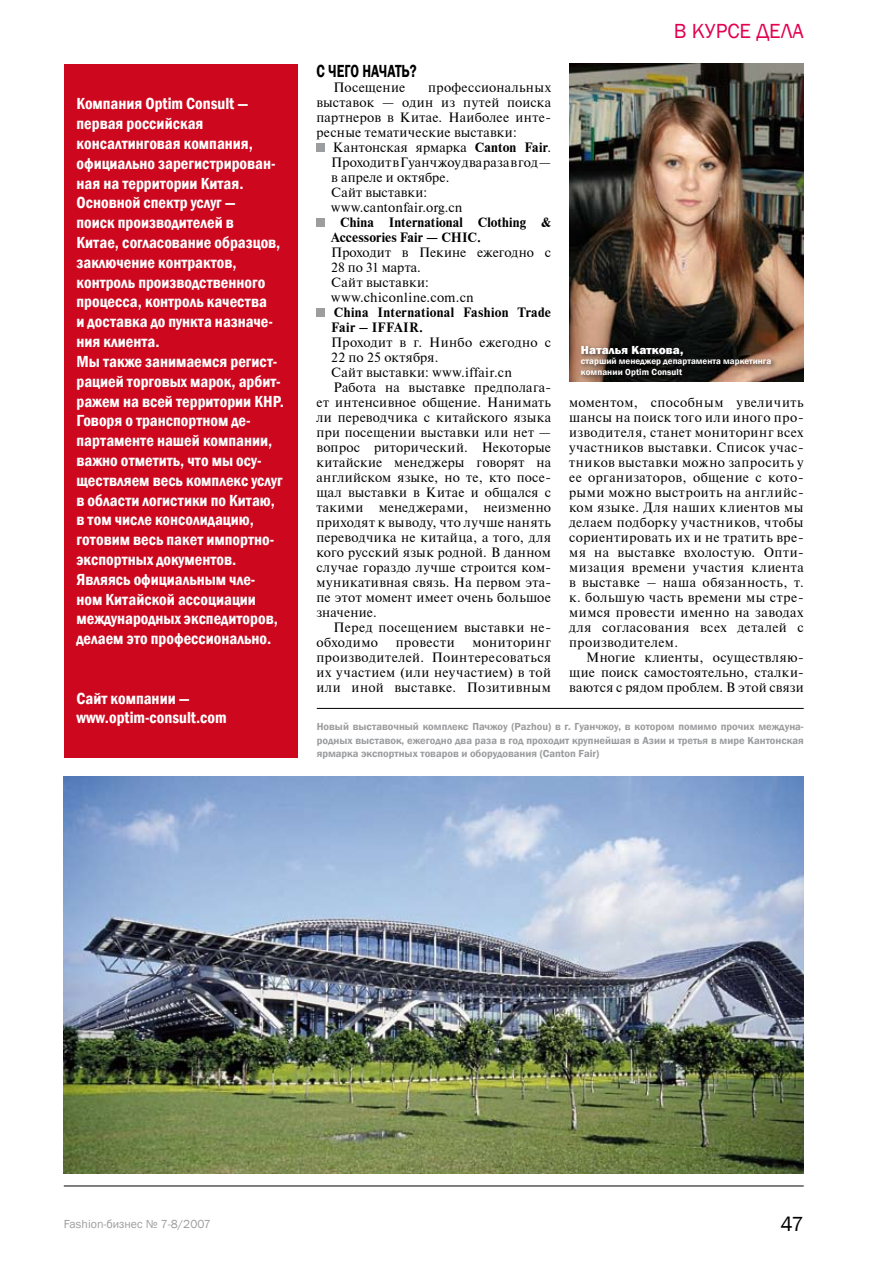
<style>
.page{position:relative;width:893px;height:1263px;background:#fff}
.page>*{position:absolute;margin:0;border:0;box-sizing:border-box;transform-origin:0 0}
.t1{font:21px "Franklin Gothic";color:#e3004f}
.t2{font:21px "Franklin Gothic";color:#000}
.t3{font:600 18px "Franklin Gothic";color:#000;scale:.75 1}
.t4{font:600 condensed 16.5px/19.8px "Franklin Gothic";color:#fff}
.t5{font:13.5px/15px "Newton C";letter-spacing:.02em;color:#000;text-align:justify}
.t6{font:700 13.5px/15px "Newton C";letter-spacing:.015em;color:#000}
.t7{font:13.5px "Newton C";letter-spacing:.04em;color:#000}
.t8{font:12px "Franklin Gothic";color:#9c9d9f}
.t9{font:800 12px "Franklin Gothic";letter-spacing:.01em;color:#fff}
.t10{font:600 10.5px/13.5px "Franklin Gothic";color:#9c9d9f;text-align:justify}
.t11{font:600 9px/10.5px "Franklin Gothic";letter-spacing:.01em;color:#fff}
.s1{font-weight:700}
</style>
<div class="page">
<hr style="left:64px;top:1185px;width:740px;height:1px;background:#000">
<div style="left:316px;top:143px;width:9px;height:9px;background:#9c9d9f"></div>
<div style="left:316px;top:218px;width:9px;height:9px;background:#9c9d9f"></div>
<div style="left:316px;top:308px;width:9px;height:9px;background:#9c9d9f"></div>
<img style="left:64px;top:777px;width:740px;height:397px">
<img style="left:570px;top:64px;width:234px;height:318px">
<div style="left:579px;top:343px;width:199px;height:40px;background:#000;opacity:.75"></div>
<div style="left:64px;top:64px;width:234px;height:693px;background:#cc071e"></div>
<hr style="left:317px;top:708px;width:487px;height:1px;background:#000">
<p class="t4" style="left:77px;top:94px;width:209px">Компания Optim Consult — первая российская консалтинговая компания, официально зарегистрирован&shy;ная на территории Китая.<br>Основной спектр услуг —<br>поиск производителей в<br>Китае, согласование образцов, заключение контрактов, контроль производственного процесса, контроль качества<br>и доставка до пункта назначе&shy;ния клиента.<br>Мы также занимаемся регист&shy;рацией торговых марок, арбит&shy;ражем на всей территории КНР.<br>Говоря о транспортном де&shy;партаменте нашей компании, важно отметить, что мы осу&shy;ществляем весь комплекс услуг в области логистики по Китаю, в том числе консолидацию, готовим весь пакет импортно&shy;экспортных документов.<br>Являясь официальным чле&shy;ном Китайской ассоциации международных экспедиторов, делаем это профессионально.</p>
<p class="t4" style="left:77px;top:688px;width:152px">Сайт компании — www.optim-consult.com</p>
<h2 class="t3" style="left:316px;top:59px;width:135px">С чего начать?</h2>
<p class="t5" style="left:333px;top:79px;width:73px">Посещение</p>
<p class="t5" style="left:316px;top:79px;width:236px;text-indent:112px">профессиональных выставок — один из путей поиска партнеров в Китае. Наиболее инте&shy;ресные тематические выставки:</p>
<p class="t5" style="left:331px;top:139px;width:221px;text-align:left">Кантонская ярмарка <span class="s1">Canton Fair</span>.<br>Проходит в Гуанчжоу два раза в год — в апреле и октябре.<br>Сайт выставки: www.cantonfair.org.cn</p>
<p class="t6" style="left:331px;top:214px;width:221px;text-indent:9px">China International Clothing &amp;<br>Accessories Fair — CHIC.</p>
<p class="t5" style="left:331px;top:245px;width:221px;text-align:left">Проходит в Пекине ежегодно с<br>28 по 31 марта.<br>Сайт выставки: www.chiconline.com.cn</p>
<p class="t6" style="left:331px;top:304px;width:221px">China International Fashion Trade<br>Fair – IFFAIR.</p>
<p class="t5" style="left:331px;top:335px;width:221px">Проходит в г. Нинбо ежегодно с</p>
<p class="t5" style="left:331px;top:350px;width:109px">22 по 25 октября.</p>
<p class="t5" style="left:331px;top:365px;width:182px">Сайт выставки: www.iffair.cn</p>
<p class="t5" style="left:333px;top:380px;width:219px">Работа на выставке предполага-</p>
<p class="t5" style="left:316px;top:395px;width:236px">ет интенсивное общение. Нанимать</p>
<p class="t5" style="left:316px;top:410px;width:236px">ли переводчика с китайского языка</p>
<p class="t5" style="left:316px;top:425px;width:236px">при посещении выставки или нет —</p>
<p class="t5" style="left:316px;top:440px;width:236px">вопрос риторический. Некоторые</p>
<p class="t5" style="left:316px;top:455px;width:236px">китайские менеджеры говорят на</p>
<p class="t5" style="left:316px;top:470px;width:236px">английском языке, но те, кто посе-</p>
<p class="t5" style="left:316px;top:485px;width:236px">щал выставки в Китае и общался с</p>
<p class="t5" style="left:316px;top:500px;width:236px">такими менеджерами, неизменно</p>
<p class="t5" style="left:316px;top:515px;width:236px">приходят к выводу, что лучше нанять</p>
<p class="t5" style="left:316px;top:530px;width:236px">переводчика не китайца, а того, для</p>
<p class="t5" style="left:316px;top:545px;width:236px">кого русский язык родной. В данном</p>
<p class="t5" style="left:316px;top:560px;width:236px">случае гораздо лучше строится ком-</p>
<p class="t5" style="left:316px;top:575px;width:236px">муникативная связь. На первом эта-</p>
<p class="t5" style="left:316px;top:590px;width:236px">пе этот момент имеет очень большое</p>
<p class="t5" style="left:316px;top:605px;width:62px">значение.</p>
<p class="t5" style="left:333px;top:620px;width:219px">Перед посещением выставки не-</p>
<p class="t5" style="left:316px;top:635px;width:63px">обходимо</p>
<p class="t7" style="left:396px;top:635px;width:61px">провести</p>
<p class="t5" style="left:316px;top:635px;width:236px;text-indent:156px">мониторинг производителей. Поинтересоваться их участием (или неучастием) в той или иной выставке. Позитивным</p>
<h1 class="t1" style="left:674px;top:18px;width:131px">В КУРСЕ ДЕЛА</h1>
<p class="t9" style="left:581px;top:342px;width:104px">Наталья Каткова,</p>
<p class="t11" style="left:581px;top:356px;width:192px">старший менеджер департамента маркетинга компании Optim Consult</p>
<p class="t5" style="left:569px;top:395px;width:236px">моментом, способным увеличить шансы на поиск того или иного про&shy;изводителя, станет мониторинг всех участников выставки. Список учас&shy;тников выставки можно запросить у ее организаторов, общение с кото&shy;рыми можно выстроить на английс&shy;ком языке. Для наших клиентов мы делаем подборку участников, чтобы сориентировать их и не тратить вре&shy;мя на выставке вхолостую. Опти&shy;мизация времени участия клиента в выставке – наша обязанность, т. к. большую часть времени мы стре&shy;мимся провести именно на заводах для согласования всех деталей с производителем.</p>
<p class="t5" style="left:569px;top:650px;width:236px;text-indent:17px">Многие клиенты, осуществляю&shy;щие поиск самостоятельно, сталки&shy;ваются с рядом проблем. В этой связи</p>
<p class="t10" style="left:317px;top:720px;width:488px">Новый выставочный комплекс Пачжоу (Pazhou) в г. Гуанчжоу, в котором помимо прочих междуна&shy;родных выставок, ежегодно два раза в год проходит крупнейшая в Азии и третья в мире Кантонская ярмарка экспортных товаров и оборудования (Canton Fair)</p>
<p class="t8" style="left:64px;top:1216px;width:148px">Fashion-бизнес № 7-8/2007</p>
<h1 class="t2" style="left:780px;top:1211px;width:25px">47</h1>
</div>
